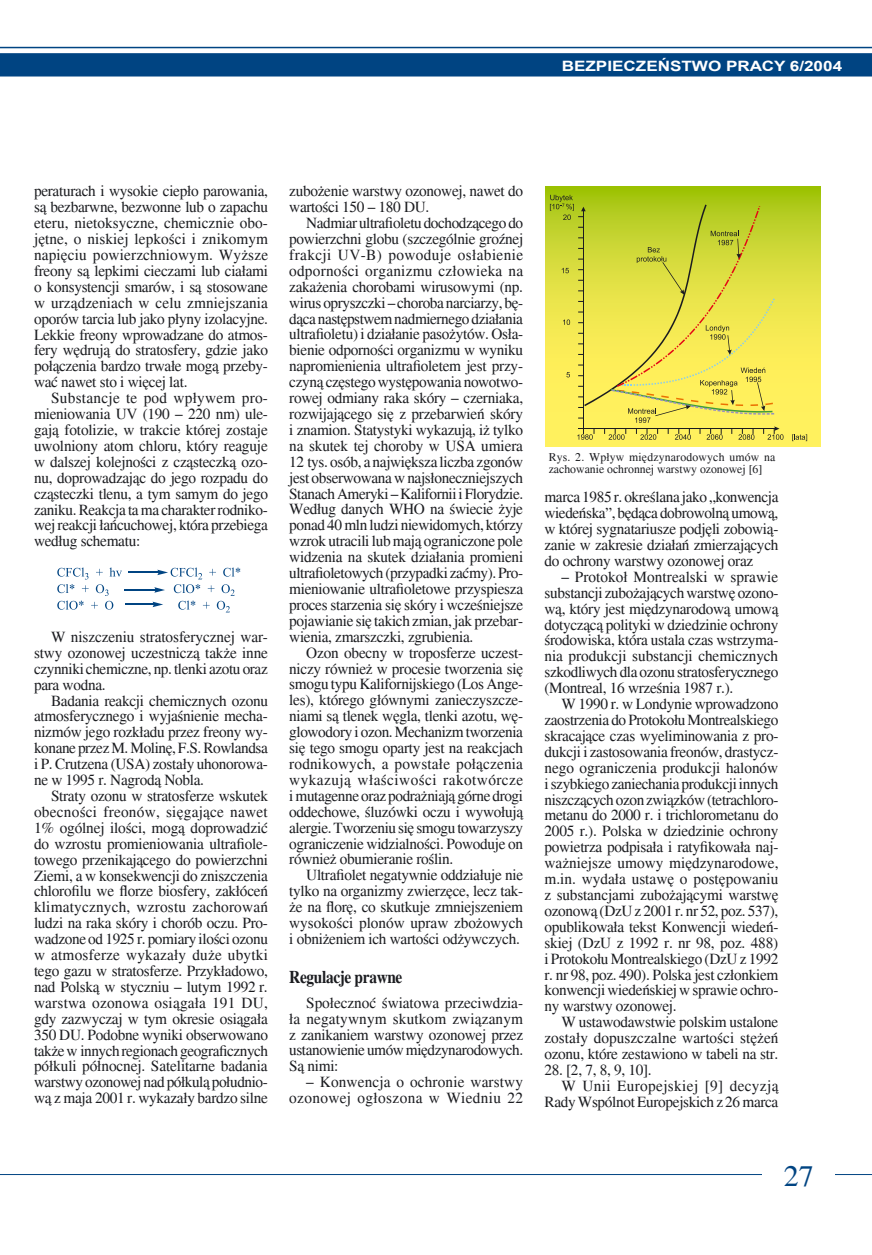
<style>
.page{position:relative;width:872px;height:1255px;background:#fff}
.page>*{position:absolute;margin:0;border:0;box-sizing:border-box;transform-origin:0 0}
.t1{font:30px "Times";color:#004482}
.srodtytul_12{font:700 18px "Times";letter-spacing:-.02em;color:#1b1c20;scale:.85 1}
.TEKST_glowny{font:15.6px/15.9px "Times";letter-spacing:-.02em;color:#1b1c20;text-align:justify}
.TEKST_glowny-2{font:15.6px/15.9px "Times";letter-spacing:.025em;color:#1b1c20;text-align:right}
.t2{font:700 14.25px "Arial";color:#fff;scale:1.2 1}
.opis{font:12px/12px "Times";color:#1b1c20}
</style>
<div class="page">
<svg style="left:0;top:48px;width:872px;height:28px;background:#2c6497"></svg>
<hr style="left:0;top:1174px;width:872px;height:1px;background:#004482">
<div style="left:762px;top:1166px;width:72px;height:17px;background:#fff"></div>
<hr style="left:0;top:47px;width:872px;height:1px;background:#004482">
<svg style="left:545px;top:187px;width:275px;height:260px;background:#dddf40"></svg>
<svg style="left:57px;top:567px;width:183px;height:45px"></svg>
<svg style="left:550px;top:195px;width:233px;height:245px;background:#ddda46"></svg>
<svg style="left:792px;top:434px;width:15px;height:7px"></svg>
<p class="t2" style="left:562px;top:56px;width:235px">BEZPIECZEŃSTWO PRACY 6/2004</p>
<p class="TEKST_glowny" style="left:34px;top:183px;width:235px">peraturach i wysokie ciepło parowania, są bezbarwne, bezwonne lub o zapachu eteru, nietoksyczne, chemicznie obo&shy;jętne, o niskiej lepkości i znikomym napięciu powierzchniowym. Wyższe freony są lepkimi cieczami lub ciałami o konsystencji smarów, i są stosowane w urządzeniach w celu zmniejszania oporów tarcia lub jako płyny izolacyjne.<br>Lekkie freony wprowadzane do atmos&shy;fery wędrują do stratosfery, gdzie jako połączenia bardzo trwałe mogą przeby&shy;wać nawet sto i więcej lat.</p>
<p class="TEKST_glowny" style="left:34px;top:390px;width:235px;text-indent:17px">Substancje te pod wpływem pro&shy;mieniowania UV (190 – 220 nm) ule&shy;gają fotolizie, w trakcie której zostaje uwolniony atom chloru, który reaguje w dalszej kolejności z cząsteczką ozo&shy;nu, doprowadzając do jego rozpadu do cząsteczki tlenu, a tym samym do jego zaniku. Reakcja ta ma charakter rodniko&shy;wej reakcji łańcuchowej, która przebiega według schematu:</p>
<p class="TEKST_glowny" style="left:34px;top:629px;width:235px;text-indent:17px">W niszczeniu stratosferycznej war&shy;stwy ozonowej uczestniczą także inne czynniki chemiczne, np. tlenki azotu oraz para wodna.</p>
<p class="TEKST_glowny" style="left:34px;top:692px;width:235px;text-indent:17px">Badania reakcji chemicznych ozonu atmosferycznego i wyjaśnienie mecha&shy;nizmów jego rozkładu przez freony wy&shy;konane przez M. Molinę, F.S. Rowlandsa i P. Crutzena (USA) zostały uhonorowa&shy;ne w 1995 r. Nagrodą Nobla.</p>
<p class="TEKST_glowny" style="left:34px;top:788px;width:236px;text-indent:17px">Straty ozonu w stratosferze wskutek obecności freonów, sięgające nawet 1% ogólnej ilości, mogą doprowadzić do wzrostu promieniowania ultrafiole&shy;towego przenikającego do powierzchni Ziemi, a w konsekwencji do zniszczenia chlorofilu we florze biosfery, zakłóceń klimatycznych, wzrostu zachorowań ludzi na raka skóry i chorób oczu. Pro&shy;wadzone od 1925 r. pomiary ilości ozonu w atmosferze wykazały duże ubytki tego gazu w stratosferze. Przykładowo, nad Polską w styczniu – lutym 1992 r. warstwa ozonowa osiągała 191 DU, gdy zazwyczaj w tym okresie osiągała 350 DU. Podobne wyniki obserwowano także w innych regionach geograficznych półkuli północnej. Satelitarne badania warstwy ozonowej nad półkulą południo&shy;wą z maja 2001 r. wykazały bardzo silne</p>
<p class="TEKST_glowny" style="left:289px;top:183px;width:235px">zubożenie warstwy ozonowej, nawet do wartości 150 – 180 DU.</p>
<p class="TEKST_glowny" style="left:289px;top:215px;width:235px;text-indent:17px">Nadmiar ultrafioletu dochodzącego do powierzchni globu (szczególnie groźnej frakcji UV-B) powoduje osłabienie odporności organizmu człowieka na zakażenia chorobami wirusowymi (np. wirus opryszczki – choroba narciarzy, bę&shy;dąca następstwem nadmiernego działania ultrafioletu) i działanie pasożytów. Osła&shy;bienie odporności organizmu w wyniku napromienienia ultrafioletem jest przy&shy;czyną częstego występowania nowotwo&shy;rowej odmiany raka skóry – czerniaka, rozwijającego się z przebarwień skóry i znamion. Statystyki wykazują, iż tylko na skutek tej choroby w USA umiera 12 tys. osób, a największa liczba zgonów jest obserwowana w najsłoneczniejszych Stanach Ameryki – Kalifornii i Florydzie.<br>Według danych WHO na świecie żyje ponad 40 mln ludzi niewidomych, którzy wzrok utracili lub mają ograniczone pole widzenia na skutek działania promieni ultrafioletowych (przypadki zaćmy). Pro&shy;mieniowanie ultrafioletowe przyspiesza proces starzenia się skóry i wcześniejsze pojawianie się takich zmian, jak przebar&shy;wienia, zmarszczki, zgrubienia.</p>
<p class="TEKST_glowny" style="left:289px;top:644px;width:235px;text-indent:17px">Ozon obecny w troposferze uczest&shy;niczy również w procesie tworzenia się smogu typu Kalifornijskiego (Los Ange&shy;les), którego głównymi zanieczyszcze&shy;niami są tlenek węgla, tlenki azotu, wę&shy;glowodory i ozon. Mechanizm tworzenia się tego smogu oparty jest na reakcjach rodnikowych, a powstałe połączenia wykazują właściwości rakotwórcze i mutagenne oraz podrażniają górne drogi oddechowe, śluzówki oczu i wywołują alergie. Tworzeniu się smogu towarzyszy ograniczenie widzialności. Powoduje on również obumieranie roślin.</p>
<p class="TEKST_glowny" style="left:289px;top:867px;width:235px;text-indent:17px">Ultrafiolet negatywnie oddziałuje nie tylko na organizmy zwierzęce, lecz tak&shy;że na florę, co skutkuje zmniejszeniem wysokości plonów upraw zbożowych i obniżeniem ich wartości odżywczych.</p>
<p class="srodtytul_12" style="left:289px;top:966px;width:135px">Regulacje prawne</p>
<p class="TEKST_glowny" style="left:289px;top:994px;width:235px;text-indent:17px">Społecznoć światowa przeciwdzia&shy;ła negatywnym skutkom związanym z zanikaniem warstwy ozonowej przez ustanowienie umów międzynarodowych.<br>Są nimi:</p>
<p class="TEKST_glowny-2" style="left:289px;top:1074px;width:235px">– Konwencja o ochronie warstwy ozonowej ogłoszona w Wiedniu 22</p>
<p class="opis" style="left:549px;top:451px;width:228px">Rys. 2. Wpływ międzynarodowych umów na zachowanie ochronnej warstwy ozonowej [6]</p>
<p class="TEKST_glowny" style="left:544px;top:489px;width:235px">marca 1985 r. określana jako „konwencja wiedeńska”, będąca dobrowolną umową, w której sygnatariusze podjęli zobowią&shy;zanie w zakresie działań zmierzających do ochrony warstwy ozonowej oraz</p>
<p class="TEKST_glowny" style="left:544px;top:568px;width:235px;text-indent:17px">– Protokoł Montrealski w sprawie substancji zubożających warstwę ozono&shy;wą, który jest międzynarodową umową dotyczącą polityki w dziedzinie ochrony środowiska, która ustala czas wstrzyma&shy;nia produkcji substancji chemicznych szkodliwych dla ozonu stratosferycznego (Montreal, 16 września 1987 r.).</p>
<p class="TEKST_glowny" style="left:544px;top:696px;width:235px;text-indent:17px">W 1990 r. w Londynie wprowadzono zaostrzenia do Protokołu Montrealskiego skracające czas wyeliminowania z pro&shy;dukcji i zastosowania freonów, drastycz&shy;nego ograniczenia produkcji halonów i szybkiego zaniechania produkcji innych niszczących ozon związków (tetrachloro&shy;metanu do 2000 r. i trichlorometanu do 2005 r.). Polska w dziedzinie ochrony powietrza podpisała i ratyfikowała naj&shy;ważniejsze umowy międzynarodowe, m.in. wydała ustawę o postępowaniu z substancjami zubożającymi warstwę ozonową (DzU z 2001 r. nr 52, poz. 537), opublikowała tekst Konwencji wiedeń&shy;skiej (DzU z 1992 r. nr 98, poz. 488) i Protokołu Montrealskiego (DzU z 1992 r. nr 98, poz. 490). Polska jest członkiem konwencji wiedeńskiej w sprawie ochro&shy;ny warstwy ozonowej.</p>
<p class="TEKST_glowny" style="left:544px;top:1014px;width:235px;text-indent:17px">W ustawodawstwie polskim ustalone zostały dopuszczalne wartości stężeń ozonu, które zestawiono w tabeli na str.</p>
<p class="TEKST_glowny" style="left:544px;top:1061px;width:109px">28. [2, 7, 8, 9, 10].</p>
<p class="TEKST_glowny" style="left:544px;top:1077px;width:235px;text-align:right">W Unii Europejskiej [9] decyzją<br>Rady Wspólnot Europejskich z 26 marca</p>
<h1 class="t1" style="left:783px;top:1159px;width:31px">27</h1>
</div>
